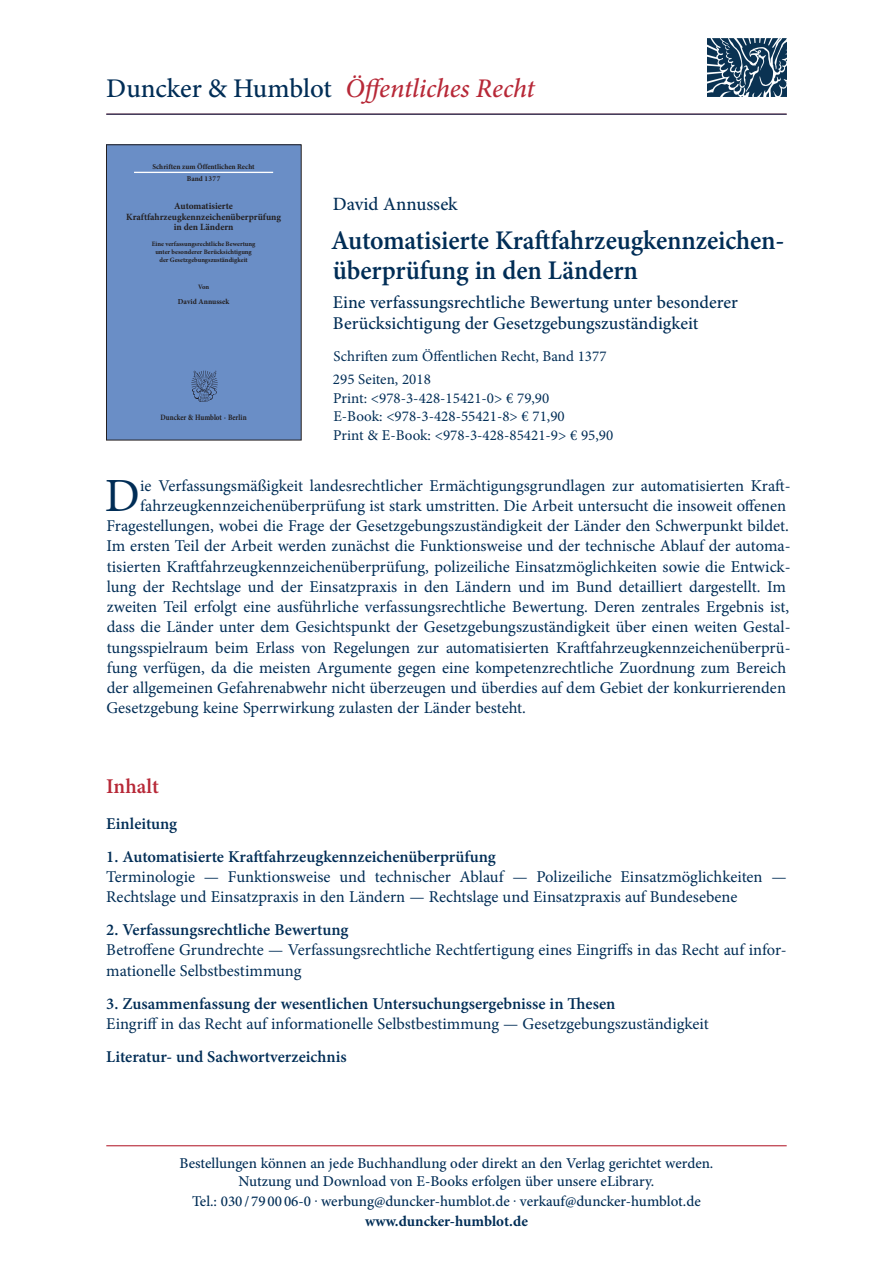
<style>
.page{position:relative;width:893px;height:1263px;background:#fff}
.page>*{position:absolute;margin:0;border:0;box-sizing:border-box;transform-origin:0 0}
.t1{font:47.7px "Minion Pro";color:#002d56}
.t2{font:600 27px/30px "Minion Pro";letter-spacing:-.005em;color:#002d56;scale:.96 1}
.t3{font:italic 500 27px "Minion Pro";letter-spacing:-.005em;color:#b72837}
.t4{font:600 21px "Minion Pro";color:#b72837}
.t5{font:500 18.75px "Minion Pro";letter-spacing:-.005em;color:#002d56}
.t6{font:500 18px/21px "Minion Pro";color:#002d56}
.t7{font:16.5px/20.2px "Minion Pro";color:#002d56}
.t8{font:600 16.5px "Minion Pro";color:#002d56}
.t9{font:500 15px/18px "Minion Pro";color:#002d56;text-align:center}
.t10{font:15px/18.8px "Minion Pro";color:#002d56}
.t11{font:700 15px "Minion Pro";color:#002d56}
.t12{font:700 9.6px/10.8px "Minion Pro";color:#231f20;text-align:center}
.t13{font:700 8.1px "Minion Pro";letter-spacing:-.005em;color:#231f20;scale:.86 1}
.t14{font:700 7.65px "Minion Pro";color:#231f20}
.t15{font:700 7.35px/12px "Minion Pro";color:#231f20;text-align:center}
.t16{font:700 6.6px/7.9px "Minion Pro";color:#231f20;text-align:center}
.s1{font-style:normal;color:#002d56}
</style>
<div class="page">
<hr style="left:106px;top:1145px;width:681px;height:1px;background:#b72837">
<div style="left:106px;top:145px;width:195px;height:295px;background:#6a8ec6"></div>
<hr style="left:134px;top:172px;width:139px;height:1px;background:#fff">
<img style="left:191px;top:370px;width:27px;height:32px">
<div style="left:106px;top:145px;width:195px;height:295px;border:1px solid #231f20"></div>
<img style="left:707px;top:38px;width:79px;height:59px">
<hr style="left:106px;top:114px;width:681px;height:1px;background:#002d56">
<h2 class="t3" style="left:106px;top:70px;width:430px"><span class="s1">Duncker &amp; Humblot</span> Öffentliches Recht</h2>
<p class="t15" style="left:152px;top:160px;width:104px">Schriften zum Öffentlichen Recht<br>Band 1377</p>
<p class="t12" style="left:126px;top:200px;width:156px">Automatisierte<br>Kraftfahrzeugkennzeichenüberprüfung in den Ländern</p>
<p class="t16" style="left:152px;top:240px;width:105px">Eine verfassungsrechtliche Bewertung unter besonderer Berücksichtigung der Gesetzgebungszuständigkeit</p>
<p class="t16" style="left:198px;top:282px;width:13px">Von</p>
<p class="t14" style="left:178px;top:296px;width:53px">David Annussek</p>
<p class="t13" style="left:161px;top:412px;width:102px">Duncker &amp; Humblot · Berlin</p>
<p class="t5" style="left:333px;top:192px;width:126px">David Annussek</p>
<h2 class="t2" style="left:331px;top:225px;width:474px">Automatisierte Kraftfahrzeugkennzeichen&shy;überprüfung in den Ländern</h2>
<p class="t6" style="left:333px;top:292px;width:406px">Eine verfassungsrechtliche Bewertung unter besonderer<br>Berücksichtigung der Gesetzgebungszuständigkeit</p>
<p class="t10" style="left:333px;top:345px;width:275px;line-height:23px">Schriften zum Öffentlichen Recht, Band 1377<br>295 Seiten, 2018</p>
<p class="t10" style="left:333px;top:389px;width:282px">Print: &lt;978-3-428-15421-0&gt; € 79,90<br>E-Book: &lt;978-3-428-55421-8&gt; € 71,90<br>Print &amp; E-Book: &lt;978-3-428-85421-9&gt; € 95,90</p>
<h1 class="t1" style="left:105px;top:464px;width:37px">D</h1>
<p class="t7" style="left:140px;top:475px;width:652px">ie Verfassungsmäßigkeit landesrechtlicher Ermächtigungsgrundlagen zur automatisierten Kraft-</p>
<p class="t7" style="left:140px;top:495px;width:647px">fahrzeugkennzeichenüberprüfung ist stark umstritten. Die Arbeit untersucht die insoweit offenen</p>
<p class="t7" style="left:106px;top:516px;width:684px">Fragestellungen, wobei die Frage der Gesetzgebungszuständigkeit der Länder den Schwerpunkt bildet.</p>
<p class="t7" style="left:106px;top:536px;width:686px">Im ersten Teil der Arbeit werden zunächst die Funktionsweise und der technische Ablauf der automa-</p>
<p class="t7" style="left:107px;top:556px;width:685px">tisierten Kraftfahrzeugkennzeichenüberprüfung, polizeiliche Einsatzmöglichkeiten sowie die Entwick-</p>
<p class="t7" style="left:107px;top:576px;width:681px">lung der Rechtslage und der Einsatzpraxis in den Ländern und im Bund detailliert dargestellt. Im</p>
<p class="t7" style="left:107px;top:597px;width:684px">zweiten Teil erfolgt eine ausführliche verfassungsrechtliche Bewertung. Deren zentrales Ergebnis ist,</p>
<p class="t7" style="left:107px;top:617px;width:685px">dass die Länder unter dem Gesichtspunkt der Gesetzgebungszuständigkeit über einen weiten Gestal-</p>
<p class="t7" style="left:107px;top:637px;width:685px">tungsspielraum beim Erlass von Regelungen zur automatisierten Kraftfahrzeugkennzeichenüberprü-</p>
<p class="t7" style="left:107px;top:657px;width:681px">fung verfügen, da die meisten Argumente gegen eine kompetenzrechtliche Zuordnung zum Bereich</p>
<p class="t7" style="left:107px;top:678px;width:681px">der allgemeinen Gefahrenabwehr nicht überzeugen und überdies auf dem Gebiet der konkurrierenden</p>
<p class="t7" style="left:106px;top:698px;width:421px">Gesetzgebung keine Sperrwirkung zulasten der Länder besteht.</p>
<p class="t4" style="left:106px;top:772px;width:54px">Inhalt</p>
<p class="t8" style="left:106px;top:812px;width:72px">Einleitung</p>
<p class="t8" style="left:106px;top:845px;width:391px">1. Automatisierte Kraftfahrzeugkennzeichenüberprüfung</p>
<p class="t7" style="left:106px;top:866px;width:682px">Terminologie — Funktionsweise und technischer Ablauf — Polizeiliche Einsatzmöglichkeiten —<br>Rechtslage und Einsatzpraxis in den Ländern — Rechtslage und Einsatzpraxis auf Bundesebene</p>
<p class="t8" style="left:106px;top:918px;width:244px">2. Verfassungsrechtliche Bewertung</p>
<p class="t7" style="left:106px;top:940px;width:682px">Betroffene Grundrechte — Verfassungsrechtliche Rechtfertigung eines Eingriffs in das Recht auf infor&shy;mationelle Selbstbestimmung</p>
<p class="t8" style="left:106px;top:992px;width:511px">3. Zusammenfassung der wesentlichen Untersuchungsergebnisse in Thesen</p>
<p class="t7" style="left:106px;top:1013px;width:604px">Eingriff in das Recht auf informationelle Selbstbestimmung — Gesetzgebungszuständigkeit</p>
<p class="t8" style="left:106px;top:1045px;width:242px">Literatur- und Sachwortverzeichnis</p>
<p class="t9" style="left:179px;top:1154px;width:535px">Bestellungen können an jede Buchhandlung oder direkt an den Verlag gerichtet werden.<br>Nutzung und Download von E-Books erfolgen über unsere eLibrary.</p>
<p class="t9" style="left:192px;top:1192px;width:510px">Tel.: 030 / 79 00 06-0 . werbung@duncker-humblot.de . verkauf@duncker-humblot.de</p>
<p class="t11" style="left:365px;top:1210px;width:164px">www.duncker-humblot.de</p>
</div>
